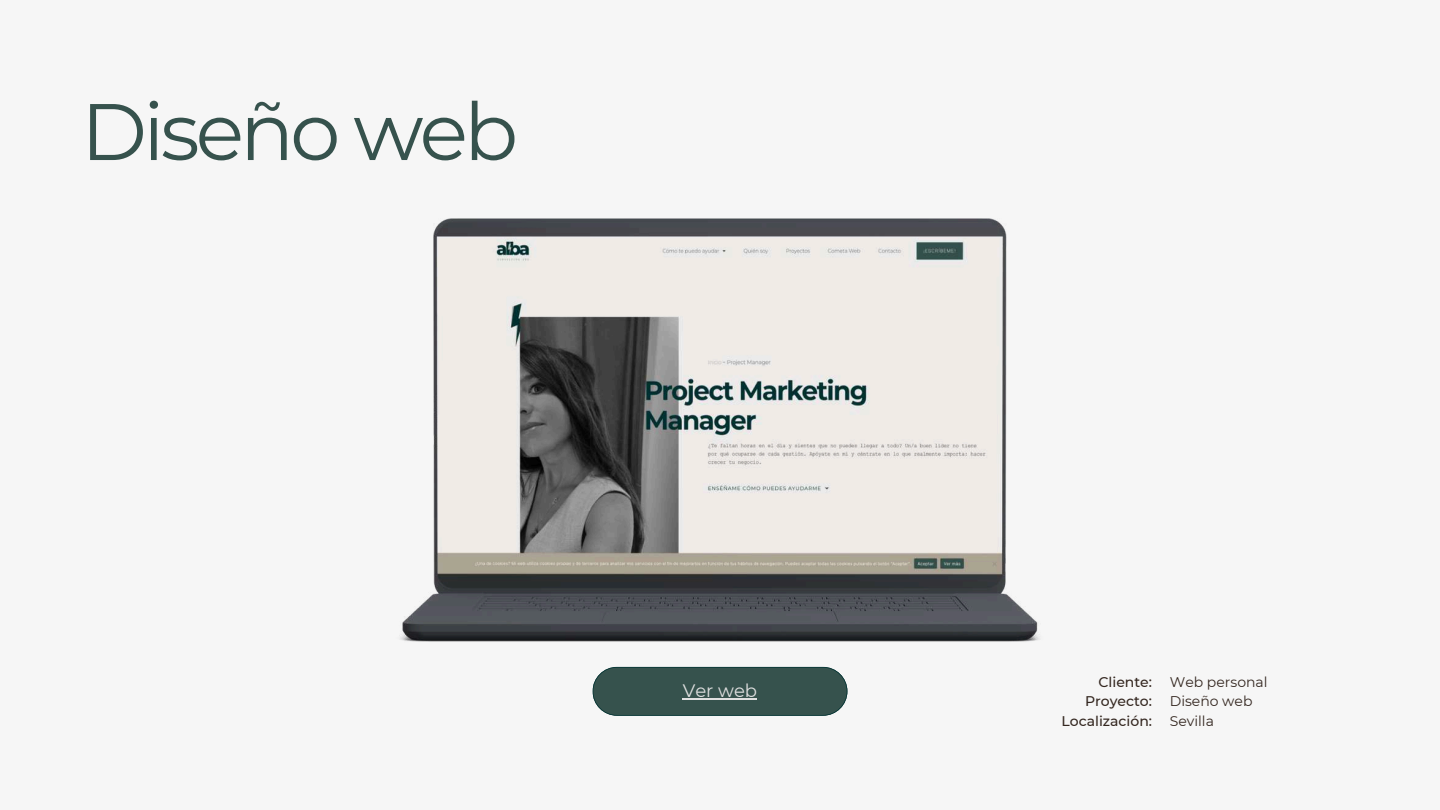
<style>
.page{position:relative;width:1440px;height:810px;background:#f6f6f6}
.page>*{position:absolute;margin:0;border:0;box-sizing:border-box;transform-origin:0 0}
.t1{font:80px "Montserrat";letter-spacing:-.05em;color:#36524d}
.t2{font:18px "Montserrat";color:#dfdfdf}
.t3{font:500 14px/19.5px "Montserrat";color:#342720;text-align:right}
.t4{font:14px/19.5px "Montserrat";color:#342720}
</style>
<div class="page">
<svg style="left:593px;top:667px;width:254px;height:49px;background:#3b5752"></svg>
<hr style="left:683px;top:698px;width:74px;height:2px;background:#dfdfdf">
<img style="left:400px;top:218px;width:640px;height:424px">
<h1 class="t1" style="left:81px;top:83px;width:439px">Diseño web</h1>
<p class="t2" style="left:683px;top:679px;width:76px">Ver web</p>
<p class="t3" style="left:1062px;top:672px;width:92px">Cliente:<br>Proyecto:<br>Localización:</p>
<p class="t4" style="left:1170px;top:672px;width:99px">Web personal<br>Diseño web<br>Sevilla</p>
</div>
